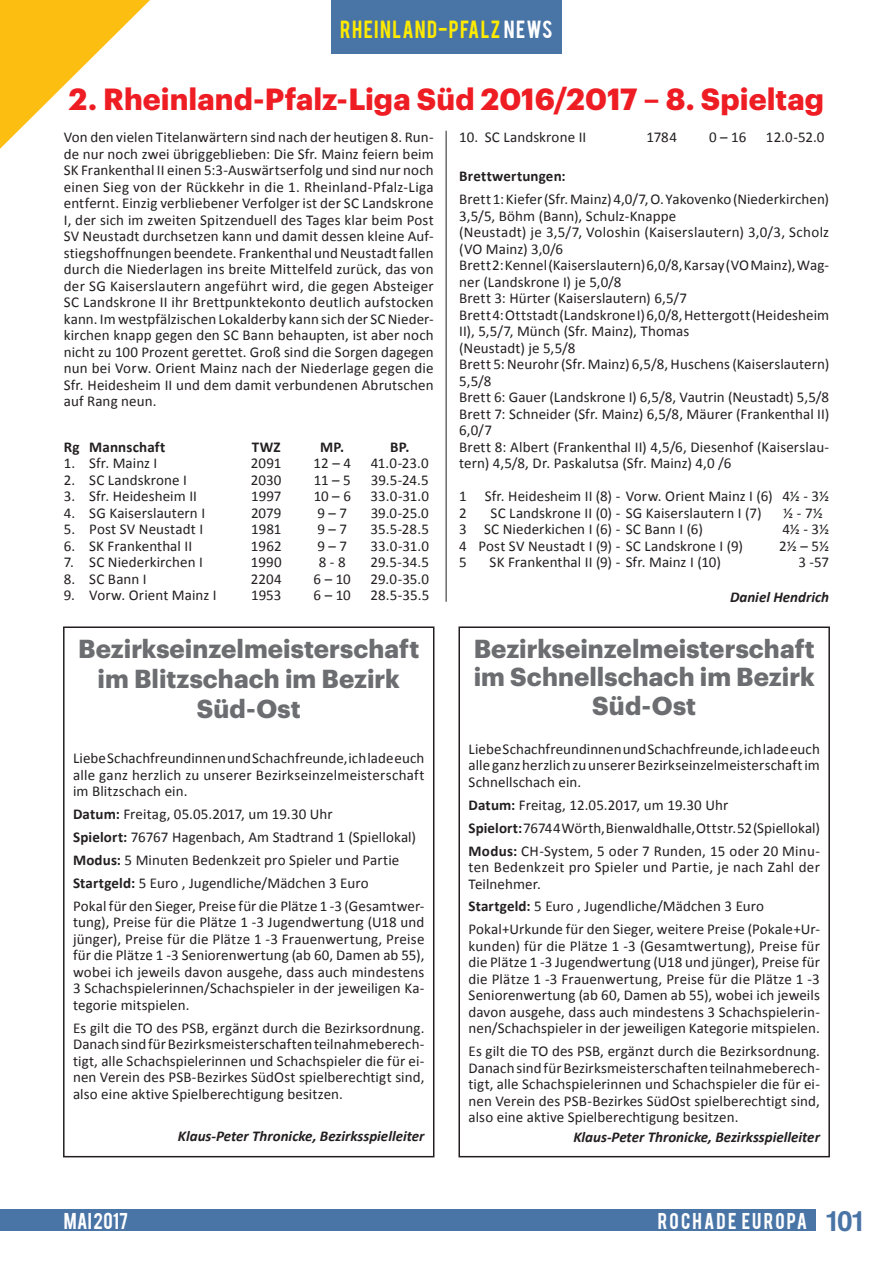
<style>
.page{position:relative;width:893px;height:1263px;background:#fff}
.page>*{position:absolute;margin:0;border:0;box-sizing:border-box;transform-origin:0 0}
.t1{font:700 30px "Graphik";color:#ee1d23}
.t2{font:700 25.5px/30px "Graphik";letter-spacing:.005em;color:#6c6d70;text-align:center}
.t3{font:19.5px "Bebas";letter-spacing:.07em;color:#ffea01}
.t4{font:18px "Bebas";letter-spacing:.12em;color:#fff}
.t5{font:18px "Bebas";letter-spacing:.1em;color:#fff}
.t6{font:15px/16.5px "Calibri";letter-spacing:.005em;color:#231f20;text-align:justify}
.t7{font:italic 700 15px "Calibri";color:#231f20}
.t8{font:700 15px "Calibri";letter-spacing:.01em;color:#231f20}
.s1{color:#fff}
.s2{font-weight:700}
.s3{font-family:"Europa Gro SBOP";font-weight:500;font-size:27px;color:#4974a6}
</style>
<div class="page">
<div style="left:0;top:1210px;width:893px;height:21px;background:#4974a6"></div>
<div style="left:816px;top:1201px;width:77px;height:39px;background:#fff"></div>
<svg style="left:0;top:0;width:150px;height:149px"></svg>
<div style="left:331px;top:0;width:231px;height:53px;background:#4974a6"></div>
<hr style="left:446px;top:131px;width:1px;height:471px;background:#231f20">
<div style="left:63px;top:626px;width:371px;height:531px;border:2px solid #231f20"></div>
<div style="left:458px;top:626px;width:372px;height:531px;border:2px solid #231f20"></div>
<h3 class="t3" style="left:340px;top:15px;width:214px">RHEINLAND-PFALZ <span class="s1">NEWS</span></h3>
<h1 class="t1" style="left:69px;top:76px;width:757px">2. Rheinland-Pfalz-Liga Süd 2016/2017 – 8. Spieltag</h1>
<p class="t6" style="left:64px;top:129px;width:371px">Von den vielen Titelanwärtern sind nach der heutigen 8. Run&shy;de nur noch zwei übriggeblieben: Die Sfr. Mainz feiern beim SK Frankenthal II einen 5:3-Auswärtserfolg und sind nur noch einen Sieg von der Rückkehr in die 1. Rheinland-Pfalz-Liga entfernt. Einzig verbliebener Verfolger ist der SC Landskrone I, der sich im zweiten Spitzenduell des Tages klar beim Post SV Neustadt durchsetzen kann und damit dessen kleine Auf&shy;stiegshoffnungen beendete. Frankenthal und Neustadt fallen durch die Niederlagen ins breite Mittelfeld zurück, das von der SG Kaiserslautern angeführt wird, die gegen Absteiger SC Landskrone II ihr Brettpunktekonto deutlich aufstocken kann. Im westpfälzischen Lokalderby kann sich der SC Nieder&shy;kirchen knapp gegen den SC Bann behaupten, ist aber noch nicht zu 100 Prozent gerettet. Groß sind die Sorgen dagegen nun bei Vorw. Orient Mainz nach der Niederlage gegen die Sfr. Heidesheim II und dem damit verbundenen Abrutschen auf Rang neun.</p>
<p class="t8" style="left:64px;top:437px;width:103px">Rg Mannschaft</p>
<p class="t8" style="left:252px;top:437px;width:31px">TWZ</p>
<p class="t8" style="left:320px;top:437px;width:25px">MP.</p>
<p class="t8" style="left:390px;top:437px;width:21px">BP.</p>
<p class="t6" style="left:64px;top:455px;width:95px">1. Sfr. Mainz I</p>
<p class="t6" style="left:251px;top:455px;width:32px">2091</p>
<p class="t6" style="left:314px;top:455px;width:39px">12 – 4</p>
<p class="t6" style="left:371px;top:455px;width:59px">41.0-23.0</p>
<p class="t6" style="left:64px;top:472px;width:125px">2. SC Landskrone I</p>
<p class="t6" style="left:251px;top:472px;width:32px">2030</p>
<p class="t6" style="left:314px;top:472px;width:39px">11 – 5</p>
<p class="t6" style="left:371px;top:472px;width:59px">39.5-24.5</p>
<p class="t6" style="left:64px;top:488px;width:135px">3. Sfr. Heidesheim II</p>
<p class="t6" style="left:251px;top:488px;width:32px">1997</p>
<p class="t6" style="left:314px;top:488px;width:39px">10 – 6</p>
<p class="t6" style="left:371px;top:488px;width:60px">33.0-31.0</p>
<p class="t6" style="left:64px;top:505px;width:143px">4. SG Kaiserslautern I</p>
<p class="t6" style="left:251px;top:505px;width:32px">2079</p>
<p class="t6" style="left:317px;top:505px;width:31px">9 – 7</p>
<p class="t6" style="left:371px;top:505px;width:60px">39.0-25.0</p>
<p class="t6" style="left:64px;top:521px;width:141px">5. Post SV Neustadt I</p>
<p class="t6" style="left:251px;top:521px;width:32px">1981</p>
<p class="t6" style="left:317px;top:521px;width:31px">9 – 7</p>
<p class="t6" style="left:370px;top:521px;width:60px">35.5-28.5</p>
<p class="t6" style="left:64px;top:538px;width:130px">6. SK Frankenthal II</p>
<p class="t6" style="left:251px;top:538px;width:32px">1962</p>
<p class="t6" style="left:317px;top:538px;width:31px">9 – 7</p>
<p class="t6" style="left:371px;top:538px;width:60px">33.0-31.0</p>
<p class="t6" style="left:64px;top:554px;width:141px">7. SC Niederkirchen I</p>
<p class="t6" style="left:251px;top:554px;width:33px">1990</p>
<p class="t6" style="left:319px;top:554px;width:28px">8 - 8</p>
<p class="t6" style="left:370px;top:554px;width:60px">29.5-34.5</p>
<p class="t6" style="left:64px;top:571px;width:84px">8. SC Bann I</p>
<p class="t6" style="left:251px;top:571px;width:32px">2204</p>
<p class="t6" style="left:314px;top:571px;width:39px">6 – 10</p>
<p class="t6" style="left:371px;top:571px;width:60px">29.0-35.0</p>
<p class="t6" style="left:64px;top:587px;width:154px">9. Vorw. Orient Mainz I</p>
<p class="t6" style="left:251px;top:587px;width:32px">1953</p>
<p class="t6" style="left:314px;top:587px;width:39px">6 – 10</p>
<p class="t6" style="left:370px;top:587px;width:60px">28.5-35.5</p>
<p class="t6" style="left:459px;top:129px;width:129px">10. SC Landskrone II</p>
<p class="t6" style="left:646px;top:129px;width:32px">1784</p>
<p class="t6" style="left:709px;top:129px;width:39px">0 – 16</p>
<p class="t6" style="left:766px;top:129px;width:60px">12.0-52.0</p>
<p class="t8" style="left:459px;top:167px;width:108px">Brettwertungen:</p>
<p class="t6" style="left:459px;top:191px;width:371px;text-align:left">Brett 1: Kiefer (Sfr. Mainz) 4,0/7, O. Yakovenko (Niederkirchen)<br>3,5/5, Böhm (Bann), Schulz-Knappe<br>(Neustadt) je 3,5/7, Voloshin (Kaiserslautern) 3,0/3, Scholz (VO Mainz) 3,0/6<br>Brett 2: Kennel (Kaiserslautern) 6,0/8, Karsay (VO Mainz), Wag&shy;ner (Landskrone I) je 5,0/8<br>Brett 3: Hürter (Kaiserslautern) 6,5/7<br>Brett 4: Ottstadt (Landskrone I) 6,0/8, Hettergott (Heidesheim II), 5,5/7, Münch (Sfr. Mainz), Thomas<br>(Neustadt) je 5,5/8<br>Brett 5: Neurohr (Sfr. Mainz) 6,5/8, Huschens (Kaiserslautern)<br>5,5/8<br>Brett 6: Gauer (Landskrone I) 6,5/8, Vautrin (Neustadt) 5,5/8<br>Brett 7: Schneider (Sfr. Mainz) 6,5/8, Mäurer (Frankenthal II)<br>6,0/7<br>Brett 8: Albert (Frankenthal II) 4,5/6, Diesenhof (Kaiserslau&shy;tern) 4,5/8, Dr. Paskalutsa (Sfr. Mainz) 4,0 /6</p>
<p class="t6" style="left:459px;top:488px;width:371px">1 Sfr. Heidesheim II (8) - Vorw. Orient Mainz I (6) 4½ - 3½<br>2</p>
<p class="t6" style="left:491px;top:505px;width:273px">SC Landskrone II (0) - SG Kaiserslautern I (7)</p>
<p class="t6" style="left:783px;top:505px;width:41px">½ - 7½</p>
<p class="t6" style="left:459px;top:521px;width:245px">3 SC Niederkichen I (6) - SC Bann I (6)</p>
<p class="t6" style="left:782px;top:521px;width:48px">4½ - 3½</p>
<p class="t6" style="left:459px;top:538px;width:285px">4 Post SV Neustadt I (9) - SC Landskrone I (9)</p>
<p class="t6" style="left:779px;top:538px;width:51px">2½ – 5½</p>
<p class="t6" style="left:459px;top:554px;width:9px">5</p>
<p class="t6" style="left:490px;top:554px;width:233px">SK Frankenthal II (9) - Sfr. Mainz I (10)</p>
<p class="t6" style="left:798px;top:554px;width:32px">3 -57</p>
<p class="t7" style="left:730px;top:587px;width:101px">Daniel Hendrich</p>
<h2 class="t2" style="left:78px;top:631px;width:342px">Bezirkseinzelmeisterschaft im Blitzschach im Bezirk<br>Süd-Ost</h2>
<p class="t6" style="left:73px;top:750px;width:353px">Liebe Schachfreundinnen und Schachfreunde, ich lade euch alle ganz herzlich zu unserer Bezirkseinzelmeisterschaft im Blitzschach ein.</p>
<p class="t6" style="left:73px;top:803px;width:353px;line-height:22.8px;text-align:left"><span class="s2">Datum:</span> Freitag, 05.05.2017, um 19.30 Uhr<br><span class="s2">Spielort:</span> 76767 Hagenbach, Am Stadtrand 1 (Spiellokal)<br><span class="s2">Modus:</span> 5 Minuten Bedenkzeit pro Spieler und Partie <span class="s2">Startgeld:</span> 5 Euro , Jugendliche/Mädchen 3 Euro<br>Pokal für den Sieger, Preise für die Plätze 1 -3 (Gesamtwer-</p>
<p class="t6" style="left:73px;top:914px;width:353px">tung), Preise für die Plätze 1 -3 Jugendwertung (U18 und jünger), Preise für die Plätze 1 -3 Frauenwertung, Preise für die Plätze 1 -3 Seniorenwertung (ab 60, Damen ab 55), wobei ich jeweils davon ausgehe, dass auch mindestens 3 Schachspielerinnen/Schachspieler in der jeweiligen Ka&shy;tegorie mitspielen.</p>
<p class="t6" style="left:73px;top:1019px;width:353px">Es gilt die TO des PSB, ergänzt durch die Bezirksordnung.<br>Danach sind für Bezirksmeisterschaften teilnahmeberech&shy;tigt, alle Schachspielerinnen und Schachspieler die für ei&shy;nen Verein des PSB-Bezirkes SüdOst spielberechtigt sind, also eine aktive Spielberechtigung besitzen.</p>
<p class="t7" style="left:178px;top:1127px;width:248px">Klaus-Peter Thronicke, Bezirksspielleiter</p>
<h2 class="t2" style="left:474px;top:632px;width:342px;line-height:28.5px">Bezirkseinzelmeisterschaft im Schnellschach im Bezirk<br>Süd-Ost</h2>
<p class="t6" style="left:468px;top:741px;width:353px">Liebe Schachfreundinnen und Schachfreunde, ich lade euch alle ganz herzlich zu unserer Bezirkseinzelmeisterschaft im Schnellschach ein.</p>
<p class="t6" style="left:468px;top:793px;width:353px;line-height:22.8px;text-align:left"><span class="s2">Datum:</span> Freitag, 12.05.2017, um 19.30 Uhr<br><span class="s2">Spielort:</span> 76744 Wörth, Bienwaldhalle, Ottstr. 52 (Spiellokal)<br><span class="s2">Modus:</span> CH-System, 5 oder 7 Runden, 15 oder 20 Minu-</p>
<p class="t6" style="left:468px;top:859px;width:353px">ten Bedenkzeit pro Spieler und Partie, je nach Zahl der<br>Teilnehmer.</p>
<p class="t6" style="left:468px;top:895px;width:353px;line-height:22.8px"><span class="s2">Startgeld:</span> 5 Euro , Jugendliche/Mädchen 3 Euro<br>Pokal+Urkunde für den Sieger, weitere Preise (Pokale+Ur-</p>
<p class="t6" style="left:468px;top:938px;width:353px">kunden) für die Plätze 1 -3 (Gesamtwertung), Preise für die Plätze 1 -3 Jugendwertung (U18 und jünger), Preise für die Plätze 1 -3 Frauenwertung, Preise für die Plätze 1 -3<br>Seniorenwertung (ab 60, Damen ab 55), wobei ich jeweils davon ausgehe, dass auch mindestens 3 Schachspielerin&shy;nen/Schachspieler in der jeweiligen Kategorie mitspielen.</p>
<p class="t6" style="left:468px;top:1043px;width:353px">Es gilt die TO des PSB, ergänzt durch die Bezirksordnung.<br>Danach sind für Bezirksmeisterschaften teilnahmeberech&shy;tigt, alle Schachspielerinnen und Schachspieler die für ei&shy;nen Verein des PSB-Bezirkes SüdOst spielberechtigt sind, also eine aktive Spielberechtigung besitzen.</p>
<p class="t7" style="left:573px;top:1127px;width:248px">Klaus-Peter Thronicke, Bezirksspielleiter</p>
<p class="t5" style="left:64px;top:1208px;width:66px">MAI 2017</p>
<p class="t4" style="left:658px;top:1208px;width:209px">ROCHADE EUROPA <span class="s3">101</span></p>
</div>
